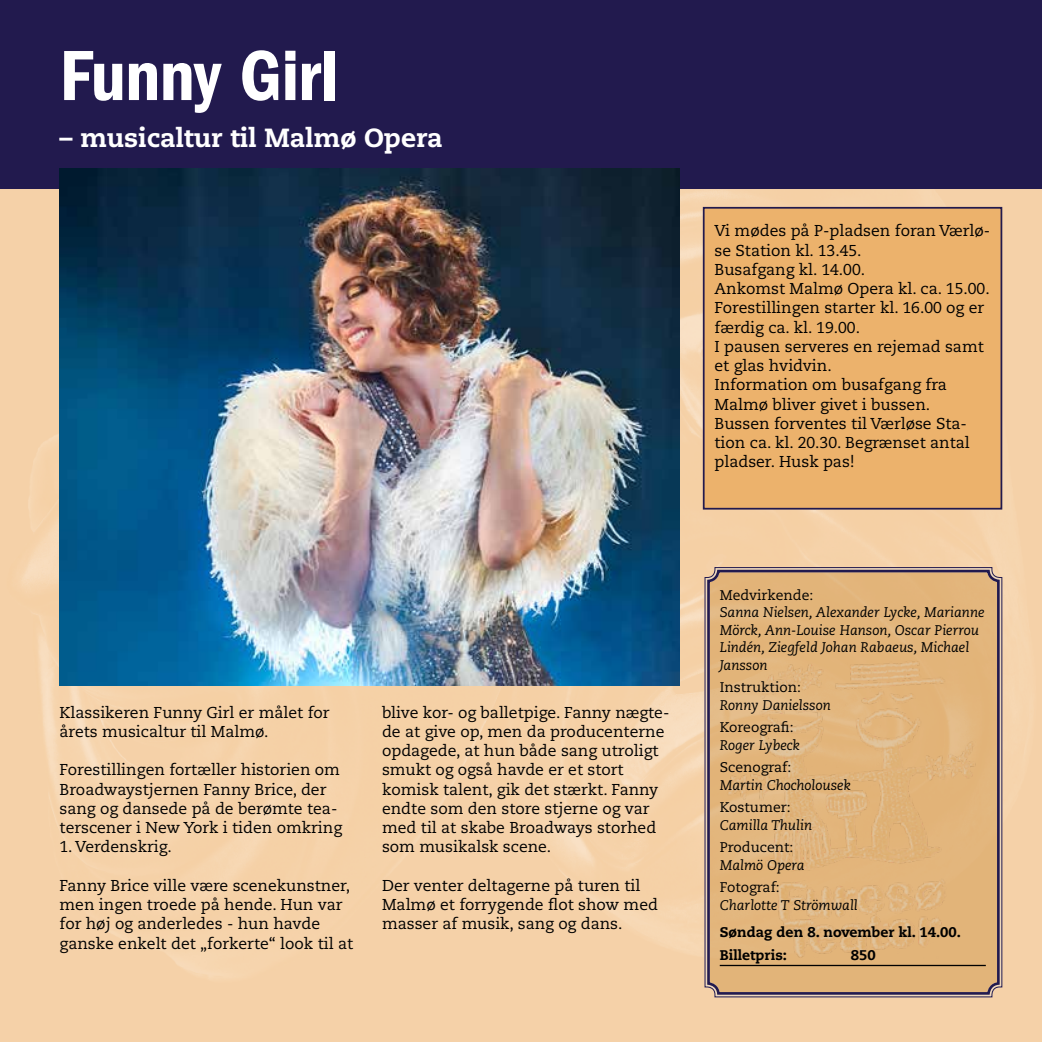
<style>
.page{position:relative;width:1042px;height:1042px;background:#fff}
.page>*{position:absolute;margin:0;border:0;box-sizing:border-box;transform-origin:0 0}
.t1{font:73.5px "ITC Franklin Gothic Std Dm Cd";letter-spacing:-.01em;color:#fff}
.t2{font:800 26.25px "Caecilia LT Std";color:#fff}
.t3{font:15.75px/19.2px "Caecilia LT Std";color:#000}
.t4{font:italic 14px/17.5px "Caecilia LT Std";color:#000}
.t5{font:14px "Caecilia LT Std";color:#000}
.t6{font:800 14px/22.4px "Caecilia LT Std";color:#000}
</style>
<div class="page">
<div style="left:0;top:189px;width:1042px;height:853px;background:#f5d1a8"></div>
<div style="left:0;top:0;width:1042px;height:189px;background:#221a4e"></div>
<img style="left:60px;top:169px;width:620px;height:516px">
<svg style="left:704px;top:567px;width:298px;height:431px;background:#ddb17c"></svg>
<div style="left:707px;top:570px;width:292px;height:424px;border:3px solid #221a4e;border-radius:10px"></div>
<div style="left:704px;top:208px;width:297px;height:301px;background:#ecb26c"></div>
<div style="left:703px;top:207px;width:299px;height:302px;border:2px solid #221a4e"></div>
<h1 class="t1" style="left:60px;top:34px;width:280px">Funny Girl</h1>
<h2 class="t2" style="left:60px;top:122px;width:384px">– musicaltur til Malmø Opera</h2>
<p class="t3" style="left:714px;top:221px;width:277px">Vi mødes på P-pladsen foran Værlø&shy;se Station kl. 13.45.<br>Busafgang kl. 14.00.<br>Ankomst Malmø Opera kl. ca. 15.00.<br>Forestillingen starter kl. 16.00 og er færdig ca. kl. 19.00.<br>I pausen serveres en rejemad samt et glas hvidvin.<br>Information om busafgang fra<br>Malmø bliver givet i bussen.<br>Bussen forventes til Værløse Sta&shy;tion ca. kl. 20.30. Begrænset antal pladser. Husk pas!</p>
<p class="t3" style="left:60px;top:703px;width:272px">Klassikeren Funny Girl er målet for årets musicaltur til Malmø.</p>
<p class="t3" style="left:60px;top:760px;width:284px">Forestillingen fortæller historien om Broadwaystjernen Fanny Brice, der sang og dansede på de berømte tea&shy;terscener i New York i tiden omkring</p>
<p class="t3" style="left:60px;top:837px;width:114px">1. Verdenskrig.</p>
<p class="t3" style="left:60px;top:876px;width:295px">Fanny Brice ville være scenekunstner, men ingen troede på hende. Hun var for høj og anderledes - hun havde ganske enkelt det „forkerte“ look til at</p>
<p class="t3" style="left:382px;top:703px;width:289px">blive kor- og balletpige. Fanny nægte&shy;de at give op, men da producenterne opdagede, at hun både sang utroligt smukt og også havde er et stort komisk talent, gik det stærkt. Fanny endte som den store stjerne og var med til at skabe Broadways storhed som musikalsk scene.</p>
<p class="t3" style="left:382px;top:876px;width:277px">Der venter deltagerne på turen til<br>Malmø et forrygende flot show med masser af musik, sang og dans.</p>
<p class="t5" style="left:720px;top:587px;width:95px">Medvirkende:</p>
<p class="t4" style="left:720px;top:604px;width:266px">Sanna Nielsen, Alexander Lycke, Marianne Mörck, Ann-Louise Hanson, Oscar Pierrou Lindén, Ziegfeld Johan Rabaeus, Michael Jansson</p>
<p class="t5" style="left:720px;top:679px;width:83px">Instruktion:</p>
<p class="t4" style="left:720px;top:697px;width:112px">Ronny Danielsson</p>
<p class="t5" style="left:720px;top:719px;width:75px">Koreografi:</p>
<p class="t4" style="left:720px;top:736px;width:82px">Roger Lybeck</p>
<p class="t5" style="left:720px;top:759px;width:73px">Scenograf:</p>
<p class="t4" style="left:720px;top:776px;width:133px">Martin Chocholousek</p>
<p class="t5" style="left:720px;top:799px;width:72px">Kostumer:</p>
<p class="t4" style="left:720px;top:816px;width:94px">Camilla Thulin</p>
<p class="t5" style="left:720px;top:839px;width:75px">Producent:</p>
<p class="t4" style="left:720px;top:856px;width:86px">Malmö Opera</p>
<p class="t5" style="left:720px;top:879px;width:61px">Fotograf:</p>
<p class="t4" style="left:720px;top:896px;width:140px">Charlotte T Strömwall</p>
<p class="t6" style="left:720px;top:921px;width:243px">Søndag den 8. november kl. 14.00.<br>Billetpris:</p>
<p class="t6" style="left:851px;top:943px;width:26px">850</p>
</div>
